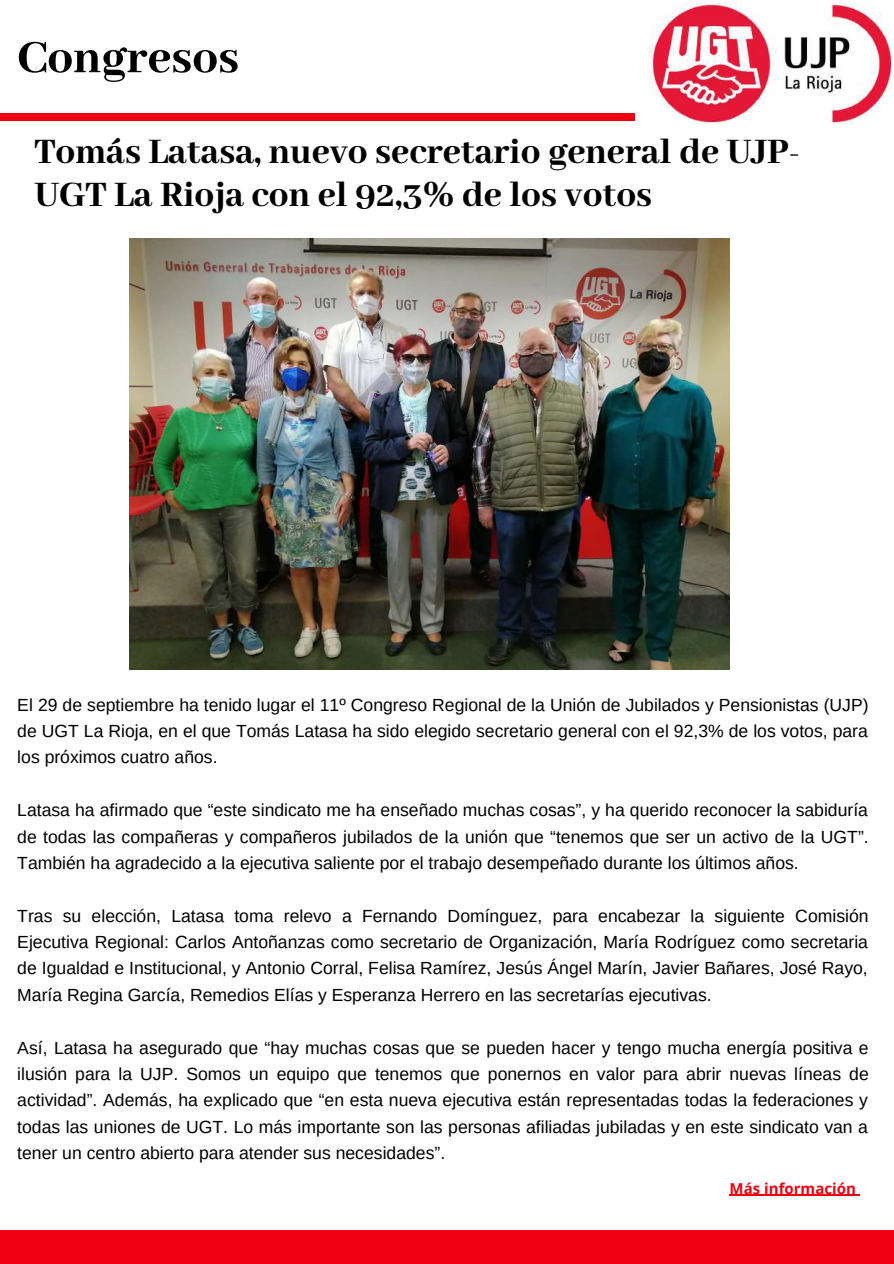
<style>
.page{position:relative;width:894px;height:1264px;background:#fff}
.page>*{position:absolute;margin:0;border:0;box-sizing:border-box;transform-origin:0 0}
.t1{font:800 51px "Abhaya Libre";color:#000}
.t2{font:800 39px/42.8px "Abhaya Libre";color:#000}
.t3{font:17.55px/26.4px "Arimo";color:#000;text-align:justify}
.t4{font:700 15px "Open Sans";color:#ef0011}
</style>
<div class="page">
<div style="left:0;top:1230px;width:893px;height:33px;background:#ef0011"></div>
<div style="left:0;top:114px;width:634px;height:6px;background:#ef0011"></div>
<img style="left:650px;top:2px;width:240px;height:122px">
<img style="left:129px;top:238px;width:600px;height:431px">
<hr style="left:729px;top:1194px;width:130px;height:1px;background:#ef0011">
<h1 class="t1" style="left:17px;top:29px;width:223px">Congresos</h1>
<h2 class="t2" style="left:34px;top:132px;width:766px">Tomás Latasa, nuevo secretario general de UJP-<br>UGT La Rioja con el 92,3% de los votos</h2>
<p class="t3" style="left:17px;top:691px;width:852px">El 29 de septiembre ha tenido lugar el 11º Congreso Regional de la Unión de Jubilados y Pensionistas (UJP) de UGT La Rioja, en el que Tomás Latasa ha sido elegido secretario general con el 92,3% de los votos, para los próximos cuatro años.</p>
<p class="t3" style="left:17px;top:797px;width:852px">Latasa ha afirmado que “este sindicato me ha enseñado muchas cosas”, y ha querido reconocer la sabiduría de todas las compañeras y compañeros jubilados de la unión que “tenemos que ser un activo de la UGT”.<br>También ha agradecido a la ejecutiva saliente por el trabajo desempeñado durante los últimos años.</p>
<p class="t3" style="left:17px;top:902px;width:852px">Tras su elección, Latasa toma relevo a Fernando Domínguez, para encabezar la siguiente Comisión Ejecutiva Regional: Carlos Antoñanzas como secretario de Organización, María Rodríguez como secretaria de Igualdad e Institucional, y Antonio Corral, Felisa Ramírez, Jesús Ángel Marín, Javier Bañares, José Rayo, María Regina García, Remedios Elías y Esperanza Herrero en las secretarías ejecutivas.</p>
<p class="t3" style="left:17px;top:1034px;width:852px">Así, Latasa ha asegurado que “hay muchas cosas que se pueden hacer y tengo mucha energía positiva e ilusión para la UJP. Somos un equipo que tenemos que ponernos en valor para abrir nuevas líneas de actividad”. Además, ha explicado que “en esta nueva ejecutiva están representadas todas la federaciones y todas las uniones de UGT. Lo más importante son las personas afiliadas jubiladas y en este sindicato van a tener un centro abierto para atender sus necesidades”.</p>
<p class="t4" style="left:729px;top:1177px;width:128px">Más información</p>
</div>
